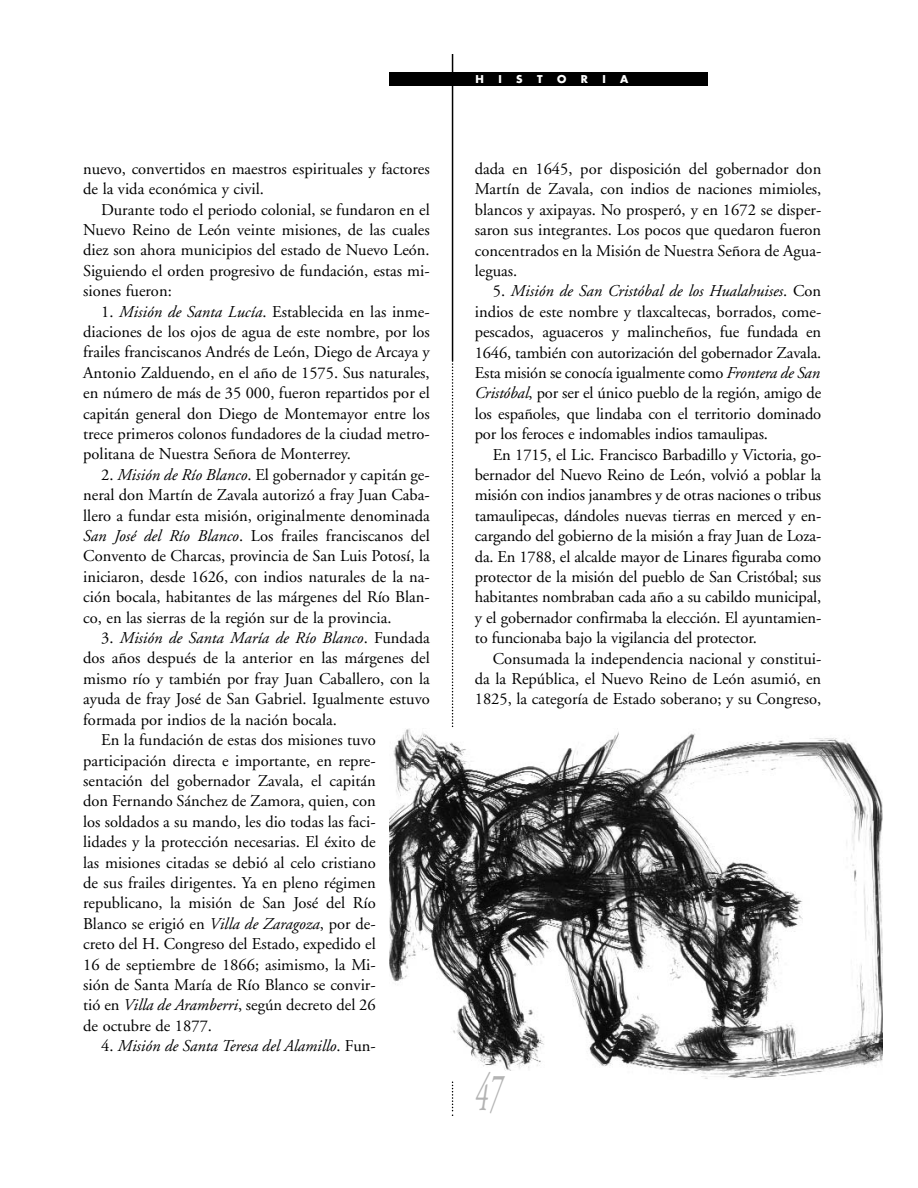
<style>
.page{position:relative;width:918px;height:1188px;background:#fff}
.page>*{position:absolute;margin:0;border:0;box-sizing:border-box;transform-origin:0 0}
.t1{font:italic 54px "Adobe Garamond";color:#b3b3b3;scale:.5 1}
.t2{font:16.5px/20.4px "Adobe Garamond";color:#000;text-align:justify}
.t3{font:italic 16.5px "Adobe Garamond";color:#000}
.t4{font:700 10.5px "Futura";color:#fff}
.s1{font-style:italic}
.s2{font-style:normal}
</style>
<div class="page">
<div style="left:389px;top:72px;width:319px;height:14px;background:#000"></div>
<hr style="left:452px;top:54px;width:1px;height:306px;background:#000">
<svg style="left:452px;top:360px;width:1px;height:756px"></svg>
<img style="left:389px;top:729px;width:493px;height:351px">
<div style="left:475px;top:1071px;width:139px;height:61px;background:#fff"></div>
<p class="t2" style="left:83px;top:160px;width:348px">nuevo, convertidos en maestros espirituales y factores de la vida económica y civil.</p>
<p class="t2" style="left:83px;top:201px;width:348px;text-indent:18px">Durante todo el periodo colonial, se fundaron en el Nuevo Reino de León veinte misiones, de las cuales diez son ahora municipios del estado de Nuevo León.<br>Siguiendo el orden progresivo de fundación, estas mi&shy;siones fueron:</p>
<p class="t2" style="left:83px;top:303px;width:348px;text-indent:18px">1. <span class="s1">Misión de Santa Lucía</span>. Establecida en las inme&shy;diaciones de los ojos de agua de este nombre, por los frailes franciscanos Andrés de León, Diego de Arcaya y Antonio Zalduendo, en el año de 1575. Sus naturales, en número de más de 35 000, fueron repartidos por el capitán general don Diego de Montemayor entre los trece primeros colonos fundadores de la ciudad metro&shy;politana de Nuestra Señora de Monterrey.</p>
<p class="t2" style="left:83px;top:466px;width:348px;text-indent:18px">2. <span class="s1">Misión de Río Blanco</span>. El gobernador y capitán ge&shy;neral don Martín de Zavala autorizó a fray Juan Caba&shy;llero a fundar esta misión, originalmente denominada <span class="s1">San José del Río Blanco</span>. Los frailes franciscanos del Convento de Charcas, provincia de San Luis Potosí, la iniciaron, desde 1626, con indios naturales de la na&shy;ción bocala, habitantes de las márgenes del Río Blan&shy;co, en las sierras de la región sur de la provincia.</p>
<p class="t3" style="left:101px;top:631px;width:330px"><span class="s2">3.</span> Misión de Santa María de Río Blanco<span class="s2">. Fundada</span></p>
<p class="t2" style="left:83px;top:650px;width:348px">dos años después de la anterior en las márgenes del</p>
<p class="t2" style="left:83px;top:670px;width:348px">mismo río y también por fray Juan Caballero, con la</p>
<p class="t2" style="left:83px;top:690px;width:348px">ayuda de fray José de San Gabriel. Igualmente estuvo</p>
<p class="t2" style="left:83px;top:711px;width:255px">formada por indios de la nación bocala.</p>
<p class="t2" style="left:101px;top:731px;width:276px">En la fundación de estas dos misiones tuvo</p>
<p class="t2" style="left:83px;top:752px;width:294px">participación directa e importante, en repre-</p>
<p class="t2" style="left:83px;top:772px;width:294px">sentación del gobernador Zavala, el capitán</p>
<p class="t2" style="left:83px;top:792px;width:294px">don Fernando Sánchez de Zamora, quien, con</p>
<p class="t2" style="left:83px;top:813px;width:294px">los soldados a su mando, les dio todas las faci-</p>
<p class="t2" style="left:83px;top:833px;width:294px">lidades y la protección necesarias. El éxito de</p>
<p class="t2" style="left:83px;top:854px;width:294px">las misiones citadas se debió al celo cristiano</p>
<p class="t2" style="left:83px;top:874px;width:294px">de sus frailes dirigentes. Ya en pleno régimen</p>
<p class="t2" style="left:83px;top:894px;width:294px">republicano, la misión de San José del Río</p>
<p class="t2" style="left:83px;top:915px;width:294px">Blanco se erigió en <span class="s1">Villa de Zaragoza</span>, por de-</p>
<p class="t2" style="left:83px;top:935px;width:294px">creto del H. Congreso del Estado, expedido el</p>
<p class="t2" style="left:83px;top:956px;width:294px">16 de septiembre de 1866; asimismo, la Mi-</p>
<p class="t2" style="left:83px;top:976px;width:294px">sión de Santa María de Río Blanco se convir-</p>
<p class="t2" style="left:83px;top:996px;width:294px">tió en <span class="s1">Villa de Aramberri</span>, según decreto del 26</p>
<p class="t2" style="left:83px;top:1017px;width:130px">de octubre de 1877.</p>
<p class="t3" style="left:101px;top:1039px;width:276px"><span class="s2">4.</span> Misión de Santa Teresa del Alamillo<span class="s2">. Fun-</span></p>
<p class="t4" style="left:476px;top:74px;width:10px">H</p>
<p class="t4" style="left:498px;top:74px;width:5px">I</p>
<p class="t4" style="left:516px;top:74px;width:8px">S</p>
<p class="t4" style="left:537px;top:74px;width:7px">T</p>
<p class="t4" style="left:557px;top:74px;width:11px">O</p>
<p class="t4" style="left:581px;top:74px;width:9px">R</p>
<p class="t4" style="left:602px;top:74px;width:5px">I</p>
<p class="t4" style="left:620px;top:74px;width:10px">A</p>
<p class="t2" style="left:475px;top:160px;width:348px">dada en 1645, por disposición del gobernador don Martín de Zavala, con indios de naciones mimioles, blancos y axipayas. No prosperó, y en 1672 se disper&shy;saron sus integrantes. Los pocos que quedaron fueron concentrados en la Misión de Nuestra Señora de Agua&shy;leguas.</p>
<p class="t2" style="left:475px;top:282px;width:348px;text-indent:18px">5. <span class="s1">Misión de San Cristóbal de los Hualahuises</span>. Con indios de este nombre y tlaxcaltecas, borrados, come&shy;pescados, aguaceros y malincheños, fue fundada en 1646, también con autorización del gobernador Zavala.<br>Esta misión se conocía igualmente como <span class="s1">Frontera de San Cristóbal</span>, por ser el único pueblo de la región, amigo de los españoles, que lindaba con el territorio dominado por los feroces e indomables indios tamaulipas.</p>
<p class="t2" style="left:475px;top:446px;width:348px;text-indent:18px">En 1715, el Lic. Francisco Barbadillo y Victoria, go&shy;bernador del Nuevo Reino de León, volvió a poblar la misión con indios janambres y de otras naciones o tribus tamaulipecas, dándoles nuevas tierras en merced y en&shy;cargando del gobierno de la misión a fray Juan de Loza&shy;da. En 1788, el alcalde mayor de Linares figuraba como protector de la misión del pueblo de San Cristóbal; sus habitantes nombraban cada año a su cabildo municipal, y el gobernador confirmaba la elección. El ayuntamien&shy;to funcionaba bajo la vigilancia del protector.</p>
<p class="t2" style="left:475px;top:650px;width:348px;text-indent:18px">Consumada la independencia nacional y constitui&shy;da la República, el Nuevo Reino de León asumió, en 1825, la categoría de Estado soberano; y su Congreso,</p>
<h1 class="t1" style="left:475px;top:1071px;width:56px">47</h1>
</div>
